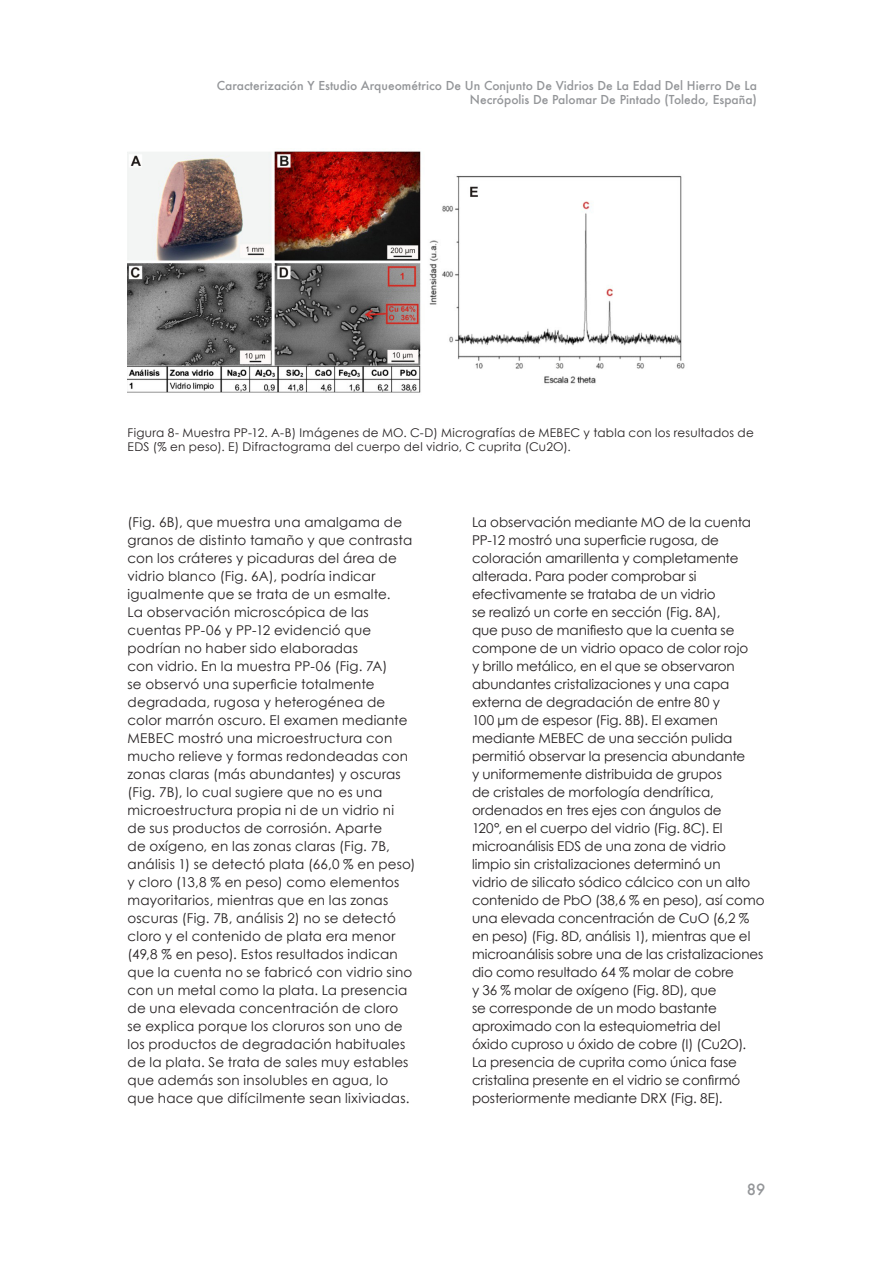
<style>
.page{position:relative;width:893px;height:1263px;background:#fff}
.page>*{position:absolute;margin:0;border:0;box-sizing:border-box;transform-origin:0 0}
.t1{font:500 15px "Futura";color:#939598}
._4__texto_normal{font:13.5px/18px "Century Gothic";letter-spacing:.005em;color:#231f20}
._6__Legenda{font:12px/14.4px "Century Gothic";letter-spacing:.02em;color:#231f20}
.t2{font:500 12px/14.4px "Futura";color:#939598;text-align:right}
</style>
<div class="page">
<img style="left:128px;top:151px;width:557px;height:242px">
<p class="t2" style="left:217px;top:78px;width:541px">Caracterización Y Estudio Arqueométrico De Un Conjunto De Vidrios De La Edad Del Hierro De La<br>Necrópolis De Palomar De Pintado (Toledo, España)</p>
<p class="_6__Legenda" style="left:128px;top:425px;width:628px">Figura 8- Muestra PP-12. A-B) Imágenes de MO. C-D) Micrografías de MEBEC y tabla con los resultados de<br>EDS (% en peso). E) Difractograma del cuerpo del vidrio, C cuprita (Cu2O).</p>
<p class="_4__texto_normal" style="left:128px;top:513px;width:286px">(Fig. 6B), que muestra una amalgama de granos de distinto tamaño y que contrasta con los cráteres y picaduras del área de vidrio blanco (Fig. 6A), podría indicar igualmente que se trata de un esmalte.</p>
<p class="_4__texto_normal" style="left:128px;top:603px;width:289px">La observación microscópica de las cuentas PP-06 y PP-12 evidenció que podrían no haber sido elaboradas<br>con vidrio. En la muestra PP-06 (Fig. 7A)<br>se observó una superficie totalmente degradada, rugosa y heterogénea de color marrón oscuro. El examen mediante MEBEC mostró una microestructura con mucho relieve y formas redondeadas con zonas claras (más abundantes) y oscuras (Fig. 7B), lo cual sugiere que no es una microestructura propia ni de un vidrio ni de sus productos de corrosión. Aparte<br>de oxígeno, en las zonas claras (Fig. 7B, análisis 1) se detectó plata (66,0 % en peso) y cloro (13,8 % en peso) como elementos mayoritarios, mientras que en las zonas oscuras (Fig. 7B, análisis 2) no se detectó cloro y el contenido de plata era menor (49,8 % en peso). Estos resultados indican que la cuenta no se fabricó con vidrio sino con un metal como la plata. La presencia de una elevada concentración de cloro se explica porque los cloruros son uno de los productos de degradación habituales de la plata. Se trata de sales muy estables que además son insolubles en agua, lo que hace que difícilmente sean lixiviadas.</p>
<p class="_4__texto_normal" style="left:472px;top:513px;width:294px">La observación mediante MO de la cuenta PP-12 mostró una superficie rugosa, de coloración amarillenta y completamente alterada. Para poder comprobar si efectivamente se trataba de un vidrio<br>se realizó un corte en sección (Fig. 8A),<br>que puso de manifiesto que la cuenta se compone de un vidrio opaco de color rojo<br>y brillo metálico, en el que se observaron abundantes cristalizaciones y una capa externa de degradación de entre 80 y<br>100 µm de espesor (Fig. 8B). El examen mediante MEBEC de una sección pulida permitió observar la presencia abundante<br>y uniformemente distribuida de grupos<br>de cristales de morfología dendrítica, ordenados en tres ejes con ángulos de<br>120°, en el cuerpo del vidrio (Fig. 8C). El microanálisis EDS de una zona de vidrio limpio sin cristalizaciones determinó un<br>vidrio de silicato sódico cálcico con un alto contenido de PbO (38,6 % en peso), así como una elevada concentración de CuO (6,2 % en peso) (Fig. 8D, análisis 1), mientras que el microanálisis sobre una de las cristalizaciones dio como resultado 64 % molar de cobre<br>y 36 % molar de oxígeno (Fig. 8D), que<br>se corresponde de un modo bastante aproximado con la estequiometria del<br>óxido cuproso u óxido de cobre (I) (Cu2O).<br>La presencia de cuprita como única fase cristalina presente en el vidrio se confirmó posteriormente mediante DRX (Fig. 8E).</p>
<p class="t1" style="left:747px;top:1179px;width:20px">89</p>
</div>
